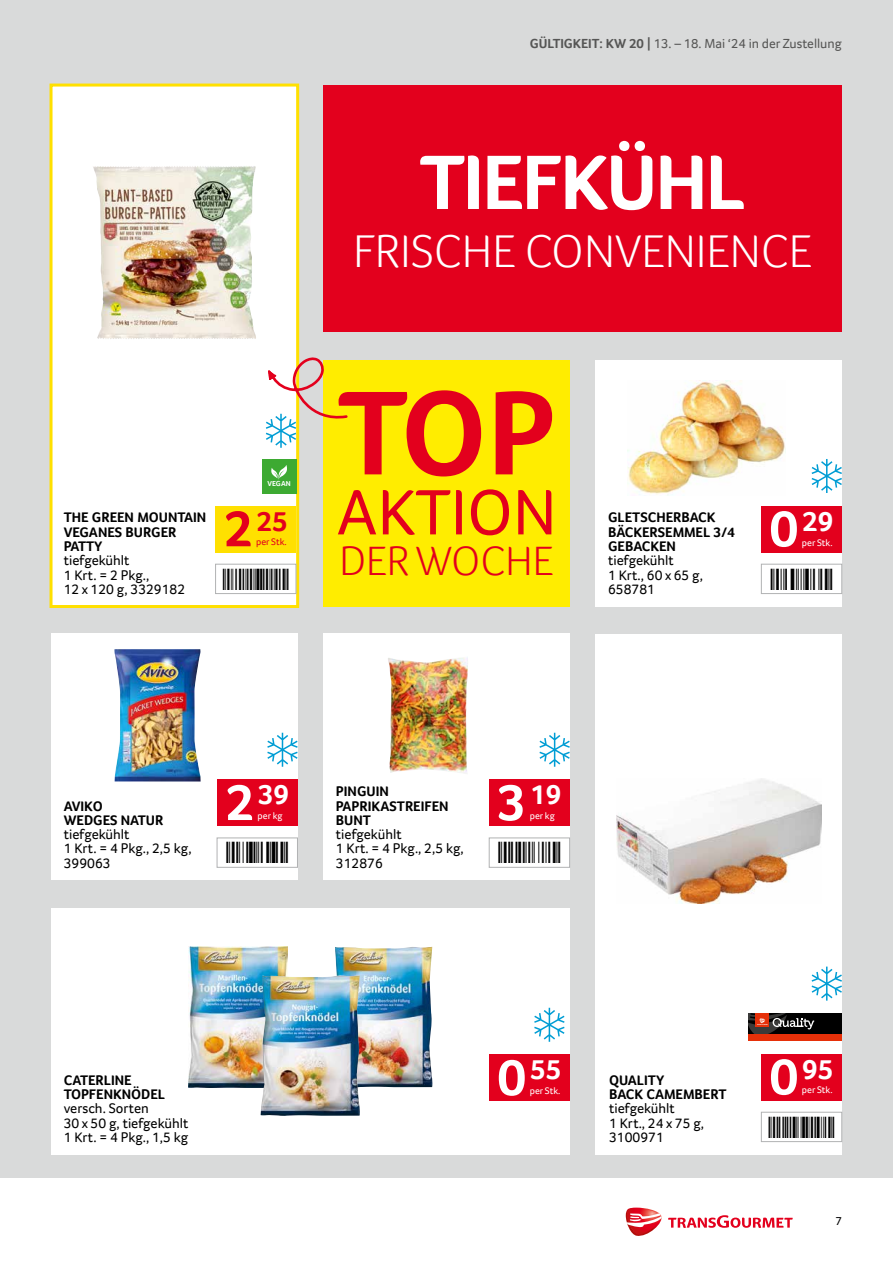
<style>
.page{position:relative;width:893px;height:1263px;background:#fff}
.page>*{position:absolute;margin:0;border:0;box-sizing:border-box;transform-origin:0 0}
.t1{font:700 123px "Transgourmet";color:#e3001d}
.t2{font:700 79.35px "Transgourmet";letter-spacing:-.025em;color:#fff}
.t3{font:66px "Transgourmet";color:#e3001d}
.t4{font:300 47.1px "Transgourmet";color:#fff}
.t5{font:300 42px "Transgourmet";color:#e3001d}
.t6{font:700 28.5px "Transgourmet";color:#fff}
.t7{font:700 28.5px "Transgourmet";color:#e3001d}
.t8{font:24.15px "Code 128";color:#000;scale:1.53 1}
.t9{font:14.25px/14.2px "Transgourmet";color:#000}
.t10{font:700 14.25px/14.2px "Transgourmet";color:#000}
.t11{font:13.5px "Transgourmet";color:#565655}
.t12{font:12px "Transgourmet";color:#000}
.t13{font:9.75px "Transgourmet";color:#fff}
.t14{font:9.75px "Transgourmet";color:#e3001d}
.t15{font:700 7.5px "Transgourmet";letter-spacing:.02em;color:#fff}
.s1{font-weight:700}
.s2{font-size:52.5px}
</style>
<div class="page">
<svg style="left:625px;top:1207px;width:168px;height:29px"></svg>
<div style="left:0;top:0;width:893px;height:1178px;background:#d9dada"></div>
<div style="left:323px;top:360px;width:247px;height:246px;background:#ffed00"></div>
<svg style="left:50px;top:84px;width:249px;height:524px;background:#f4f0e4"></svg>
<div style="left:595px;top:360px;width:247px;height:246px;background:#fff"></div>
<div style="left:51px;top:634px;width:247px;height:246px;background:#fff"></div>
<div style="left:51px;top:908px;width:519px;height:246px;background:#fff"></div>
<div style="left:323px;top:634px;width:247px;height:246px;background:#fff"></div>
<div style="left:595px;top:634px;width:247px;height:520px;background:#fff"></div>
<div style="left:323px;top:86px;width:519px;height:246px;background:#e3001d"></div>
<div style="left:262px;top:459px;width:34px;height:34px;background:#3daa32"></div>
<svg style="left:271px;top:465px;width:16px;height:15px"></svg>
<img style="left:145px;top:165px;width:100px;height:2px">
<div style="left:215px;top:506px;width:81px;height:46px;background:#ffe000"></div>
<div style="left:215px;top:564px;width:81px;height:30px;border:1px solid #b1b2b3"></div>
<svg style="left:266px;top:354px;width:82px;height:94px"></svg>
<img style="left:627px;top:380px;width:159px;height:115px">
<div style="left:761px;top:506px;width:81px;height:46px;background:#e3001d"></div>
<div style="left:761px;top:564px;width:81px;height:30px;border:1px solid #b1b2b3"></div>
<svg style="left:812px;top:459px;width:30px;height:34px"></svg>
<img style="left:114px;top:649px;width:87px;height:132px">
<div style="left:217px;top:779px;width:81px;height:47px;background:#e3001d"></div>
<div style="left:217px;top:838px;width:81px;height:29px;border:1px solid #b1b2b3"></div>
<svg style="left:267px;top:733px;width:31px;height:34px"></svg>
<img style="left:388px;top:657px;width:80px;height:116px">
<div style="left:489px;top:779px;width:81px;height:47px;background:#e3001d"></div>
<div style="left:489px;top:838px;width:81px;height:29px;border:1px solid #b1b2b3"></div>
<svg style="left:539px;top:733px;width:31px;height:34px"></svg>
<img style="left:617px;top:779px;width:205px;height:124px">
<div style="left:761px;top:1054px;width:81px;height:46px;background:#e3001d"></div>
<div style="left:761px;top:1112px;width:81px;height:30px;border:1px solid #b1b2b3"></div>
<svg style="left:812px;top:966px;width:30px;height:34px"></svg>
<img style="left:335px;top:947px;width:97px;height:140px">
<div style="left:489px;top:1054px;width:81px;height:47px;background:#e3001d"></div>
<svg style="left:534px;top:1008px;width:31px;height:34px"></svg>
<div style="left:748px;top:1013px;width:94px;height:21px;background:#000"></div>
<div style="left:748px;top:1034px;width:94px;height:7px;background:#e63009"></div>
<svg style="left:748px;top:1013px;width:66px;height:21px"></svg>
<img style="left:188px;top:947px;width:99px;height:140px">
<img style="left:261px;top:975px;width:99px;height:141px">
<svg style="left:223px;top:568px;width:65px;height:21px"></svg>
<p class="t11" style="left:530px;top:36px;width:314px"><span class="s1">GÜLTIGKEIT: KW 20 |</span> 13. – 18. Mai ‘24 in der Zustellung</p>
<h2 class="t2" style="left:420px;top:135px;width:327px">TIEFKÜHL</h2>
<h3 class="t4" style="left:353px;top:224px;width:461px">FRISCHE CONVENIENCE</h3>
<p class="t10" style="left:64px;top:510px;width:144px">THE GREEN MOUNTAIN<br>VEGANES BURGER<br>PATTY</p>
<p class="t9" style="left:64px;top:553px;width:123px">tiefgekühlt<br>1 Krt. = 2 Pkg.,<br>12 x 120 g, 3329182</p>
<p class="t15" style="left:267px;top:479px;width:25px">VEGAN</p>
<h3 class="t7" style="left:224px;top:504px;width:66px"><span class="s2">2</span>25</h3>
<p class="t14" style="left:256px;top:536px;width:32px">per Stk.</p>
<h1 class="t1" style="left:338px;top:360px;width:219px">TOP</h1>
<h3 class="t3" style="left:336px;top:474px;width:222px">AKTION</h3>
<h3 class="t5" style="left:340px;top:536px;width:215px">DER WOCHE</h3>
<p class="t10" style="left:608px;top:510px;width:128px">GLETSCHERBACK<br>BÄCKERSEMMEL 3/4<br>GEBACKEN</p>
<p class="t9" style="left:608px;top:553px;width:96px">tiefgekühlt<br>1 Krt., 60 x 65 g,<br>658781</p>
<h3 class="t6" style="left:769px;top:504px;width:66px"><span class="s2">0</span>29</h3>
<p class="t13" style="left:802px;top:537px;width:32px">per Stk.</p>
<p class="t10" style="left:64px;top:798px;width:101px">AVIKO<br>WEDGES NATUR</p>
<p class="t9" style="left:64px;top:827px;width:129px">tiefgekühlt<br>1 Krt. = 4 Pkg., 2,5 kg,<br>399063</p>
<h3 class="t6" style="left:225px;top:778px;width:66px"><span class="s2">2</span>39</h3>
<p class="t13" style="left:258px;top:810px;width:27px">per kg</p>
<p class="t10" style="left:336px;top:784px;width:114px">PINGUIN<br>PAPRIKASTREIFEN<br>BUNT</p>
<p class="t9" style="left:336px;top:827px;width:129px">tiefgekühlt<br>1 Krt. = 4 Pkg., 2,5 kg,<br>312876</p>
<h3 class="t6" style="left:497px;top:778px;width:66px"><span class="s2">3</span>19</h3>
<p class="t13" style="left:530px;top:810px;width:27px">per kg</p>
<h3 class="t8" style="left:528px;top:841px;width:8px">●</h3>
<p class="t10" style="left:64px;top:1073px;width:103px">CATERLINE<br>TOPFENKNÖDEL</p>
<p class="t9" style="left:64px;top:1101px;width:126px">versch. Sorten<br>30 x 50 g, tiefgekühlt<br>1 Krt. = 4 Pkg., 1,5 kg</p>
<h3 class="t6" style="left:497px;top:1053px;width:66px"><span class="s2">0</span>55</h3>
<p class="t13" style="left:530px;top:1085px;width:32px">per Stk.</p>
<p class="t10" style="left:609px;top:1073px;width:119px">QUALITY<br>BACK CAMEMBERT</p>
<p class="t9" style="left:609px;top:1101px;width:96px">tiefgekühlt<br>1 Krt., 24 x 75 g,<br>3100971</p>
<h3 class="t6" style="left:769px;top:1052px;width:66px"><span class="s2">0</span>95</h3>
<p class="t13" style="left:802px;top:1084px;width:32px">per Stk.</p>
<p class="t12" style="left:835px;top:1214px;width:8px">7</p>
</div>
